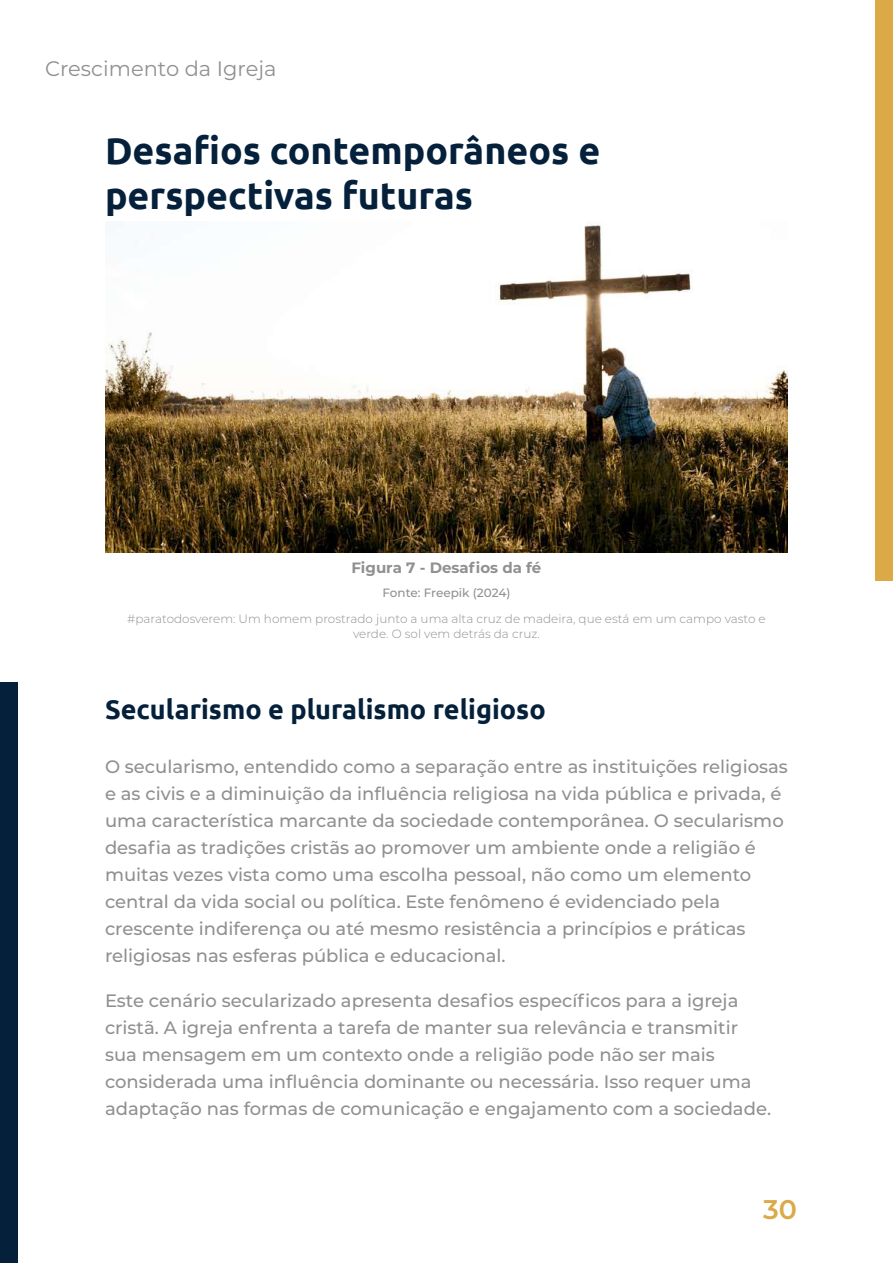
<style>
.page{position:relative;width:893px;height:1263px;background:#fff}
.page>*{position:absolute;margin:0;border:0;box-sizing:border-box;transform-origin:0 0}
.t1{font:700 37.5px/45px "Ubuntu";color:#04203a}
.t2{font:700 27px "Ubuntu";color:#04203a}
.t3{font:600 27px "Montserrat";color:#dbaa47}
.t4{font:21px "Montserrat";color:#919091}
.t5{font:500 18px/27px "Montserrat";color:#919091}
.t6{font:700 15px "Montserrat";color:#919091}
.t7{font:300 12px/14.4px "Montserrat";color:#919091;text-align:center}
.t8{font:500 12px "Montserrat";letter-spacing:-.005em;color:#919091}
</style>
<div class="page">
<div style="left:875px;top:0;width:18px;height:581px;background:#dbaa47"></div>
<div style="left:0;top:682px;width:18px;height:581px;background:#04203a"></div>
<img style="left:105px;top:224px;width:683px;height:328px">
<p class="t4" style="left:45px;top:54px;width:233px">Crescimento da Igreja</p>
<h1 class="t1" style="left:105px;top:128px;width:497px">Desafios contemporâneos e perspectivas futuras</h1>
<p class="t6" style="left:352px;top:557px;width:191px">Figura 7 - Desafios da fé</p>
<p class="t8" style="left:382px;top:584px;width:129px">Fonte: Freepik (2024)</p>
<p class="t7" style="left:127px;top:611px;width:640px">#paratodosverem: Um homem prostrado junto a uma alta cruz de madeira, que está em um campo vasto e verde. O sol vem detrás da cruz.</p>
<h2 class="t2" style="left:105px;top:692px;width:442px">Secularismo e pluralismo religioso</h2>
<p class="t5" style="left:105px;top:752px;width:684px">O secularismo, entendido como a separação entre as instituições religiosas e as civis e a diminuição da influência religiosa na vida pública e privada, é uma característica marcante da sociedade contemporânea. O secularismo desafia as tradições cristãs ao promover um ambiente onde a religião é muitas vezes vista como uma escolha pessoal, não como um elemento central da vida social ou política. Este fenômeno é evidenciado pela crescente indiferença ou até mesmo resistência a princípios e práticas religiosas nas esferas pública e educacional.</p>
<p class="t5" style="left:105px;top:986px;width:666px">Este cenário secularizado apresenta desafios específicos para a igreja cristã. A igreja enfrenta a tarefa de manter sua relevância e transmitir sua mensagem em um contexto onde a religião pode não ser mais considerada uma influência dominante ou necessária. Isso requer uma adaptação nas formas de comunicação e engajamento com a sociedade.</p>
<h2 class="t3" style="left:763px;top:1190px;width:35px">30</h2>
</div>
